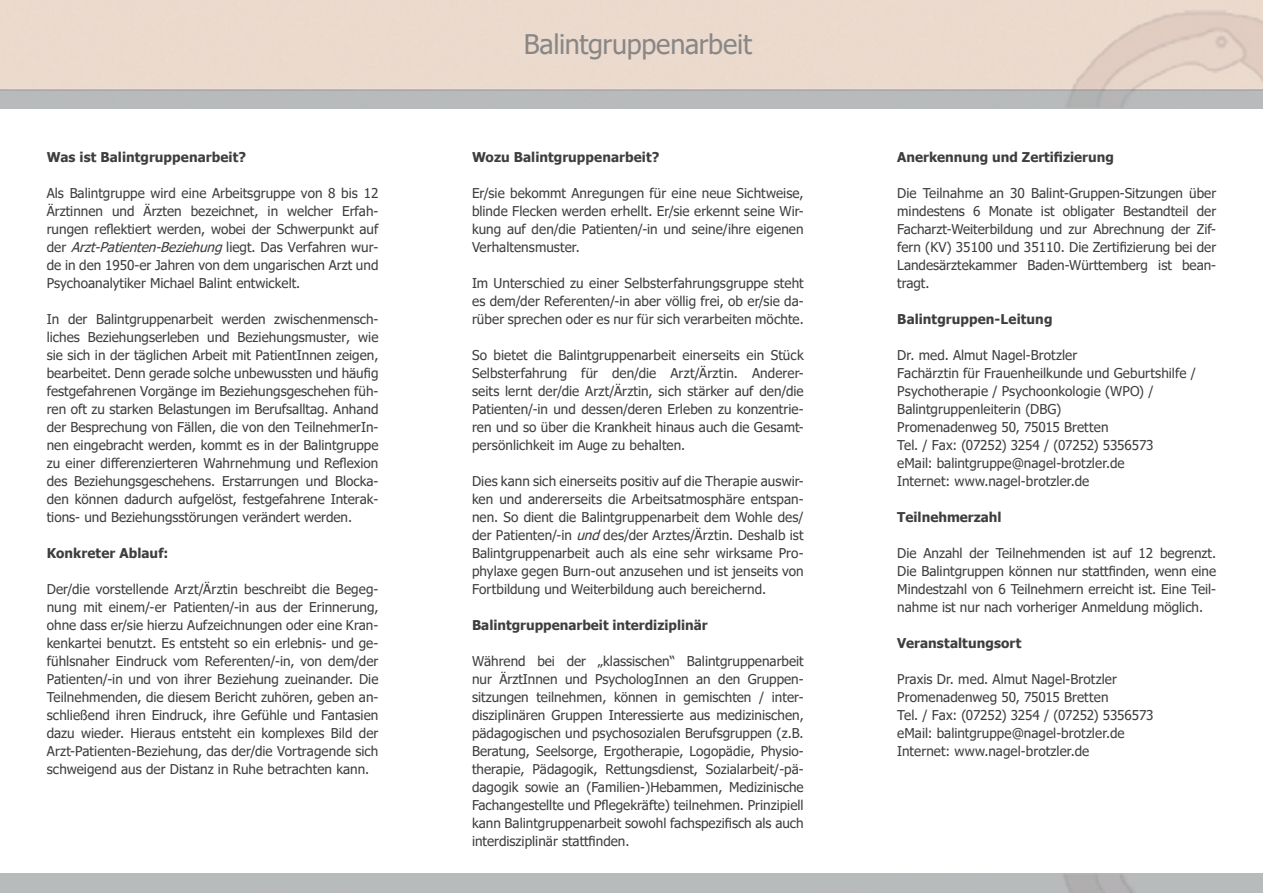
<style>
.page{position:relative;width:1263px;height:893px;background:#fff}
.page>*{position:absolute;margin:0;border:0;box-sizing:border-box;transform-origin:0 0}
.t1{font:27px "Tahoma";letter-spacing:-.01em;color:#898786}
.t2{font:13.5px/18px "Tahoma";color:#3e3e3f;text-align:justify}
.t3{font:700 13.5px "Tahoma";color:#3e3e3f}
.s1{font-style:italic}
</style>
<div class="page">
<p class="t3" style="left:47px;top:148px;width:201px">Was ist Balintgruppenarbeit?</p>
<p class="t2" style="left:47px;top:185px;width:333px">Als Balintgruppe wird eine Arbeitsgruppe von 8 bis 12<br>Ärztinnen und Ärzten bezeichnet, in welcher Erfah&shy;rungen reflektiert werden, wobei der Schwerpunkt auf d e r <span class="s1">Arzt-Patienten-Beziehung</span> l i e g t . D a s Ve rfa h re n w u r&shy;de in den 1950-er Jahren von dem ungarischen Arzt und Psychoanalytiker Michael Balint entwickelt.</p>
<p class="t2" style="left:47px;top:311px;width:333px">In der Balintgruppenarbeit werden zwischenmensch&shy;liches Beziehungserleben und Beziehungsmuster, wie sie sich in der täglichen Arbeit mit PatientInnen zeigen, bearbeitet. Denn gerade solche unbewussten und häufig festgefahrenen Vorgänge im Beziehungsgeschehen füh&shy;ren oft zu starken Belastungen im Berufsalltag. Anhand der Besprechung von Fällen, die von den TeilnehmerIn&shy;nen eingebracht werden, kommt es in der Balintgruppe zu einer differenzierteren Wahrnehmung und Reflexion des Beziehungsgeschehens. Erstarrungen und Blocka&shy;den können dadurch aufgelöst, festgefahrene Interak&shy;tions- und Beziehungsstörungen verändert werden.</p>
<p class="t3" style="left:47px;top:544px;width:123px">Konkreter Ablauf:</p>
<p class="t2" style="left:47px;top:581px;width:333px">Der/die vorstellende Arzt/Ärztin beschreibt die Begeg&shy;nung mit einem/-er Patienten/-in aus der Erinnerung, ohne dass er/sie hierzu Aufzeichnungen oder eine Kran&shy;kenkartei benutzt. Es entsteht so ein erlebnis- und ge&shy;fühlsnaher Eindruck vom Referenten/-in, von dem/der Patienten/-in und von ihrer Beziehung zueinander. Die Teilnehmenden, die diesem Bericht zuhören, geben an&shy;schließend ihren Eindruck, ihre Gefühle und Fantasien dazu wieder. Hieraus entsteht ein komplexes Bild der Arzt-Patienten-Beziehung, das der/die Vortragende sich schweigend aus der Distanz in Ruhe betrachten kann.</p>
<h1 class="t1" style="left:524px;top:26px;width:230px">Balintgruppenarbeit</h1>
<p class="t3" style="left:472px;top:148px;width:189px">Wozu Balintgruppenarbeit?</p>
<p class="t2" style="left:472px;top:185px;width:333px">Er/sie bekommt Anregungen für eine neue Sichtweise, blinde Flecken werden erhellt. Er/sie erkennt seine Wir&shy;kung auf den/die Patienten/-in und seine/ihre eigenen Verhaltensmuster.</p>
<p class="t2" style="left:472px;top:275px;width:333px">Im Unterschied zu einer Selbsterfahrungsgruppe steht es dem/der Referenten/-in aber völlig frei, ob er/sie da&shy;rüber sprechen oder es nur für sich verarbeiten möchte.</p>
<p class="t2" style="left:472px;top:347px;width:333px">So bietet die Balintgruppenarbeit einerseits ein Stück Selbsterfahrung für den/die Arzt/Ärztin. Anderer&shy;seits lernt der/die Arzt/Ärztin, sich stärker auf den/die Patienten/-in und dessen/deren Erleben zu konzentrie&shy;ren und so über die Krankheit hinaus auch die Gesamt&shy;persönlichkeit im Auge zu behalten.</p>
<p class="t2" style="left:472px;top:473px;width:333px">Dies kann sich einerseits positiv auf die Therapie auswir&shy;ken und andererseits die Arbeitsatmosphäre entspan&shy;nen. So dient die Balintgruppenarbeit dem Wohle des/ der Patienten/-in <span class="s1">und</span>des/der Arztes/Ärztin. Deshalb ist Balintgruppenarbeit auch als eine sehr wirksame Pro&shy;phylaxe gegen Burn-out anzusehen und ist jenseits von Fortbildung und Weiterbildung auch bereichernd.</p>
<p class="t3" style="left:472px;top:616px;width:237px">Balintgruppenarbeit interdiziplinär</p>
<p class="t2" style="left:472px;top:653px;width:333px">Während bei der „klassischen“ Balintgruppenarbeit nur ÄrztInnen und PsychologInnen an den Gruppen&shy;sitzungen teilnehmen, können in gemischten / inter&shy;disziplinären Gruppen Interessierte aus medizinischen, pädagogischen und psychosozialen Berufsgruppen (z.B.<br>Beratung, Seelsorge, Ergotherapie, Logopädie, Physio&shy;therapie, Pädagogik, Rettungsdienst, Sozialarbeit/-pä&shy;dagogik sowie an (Familien-)Hebammen, Medizinische Fachangestellte und Pflegekräfte) teilnehmen. Prinzipiell kann Balintgruppenarbeit sowohl fachspezifisch als auch interdisziplinär stattfinden.</p>
<p class="t3" style="left:897px;top:148px;width:218px">Anerkennung und Zertifizierung</p>
<p class="t2" style="left:897px;top:185px;width:320px">Die Teilnahme an 30 Balint-Gruppen-Sitzungen über mindestens 6 Monate ist obligater Bestandteil der Facharzt-Weiterbildung und zur Abrechnung der Zif&shy;fern (KV) 35100 und 35110. Die Zertifizierung bei der Landesärztekammer Baden-Württemberg ist bean&shy;tragt.</p>
<p class="t3" style="left:897px;top:310px;width:157px">Balintgruppen-Leitung</p>
<p class="t2" style="left:897px;top:347px;width:300px;text-align:left">Dr. med. Almut Nagel-Brotzler<br>Fachärztin für Frauenheilkunde und Geburtshilfe / Psychotherapie / Psychoonkologie (WPO) / Balintgruppenleiterin (DBG)<br>Promenadenweg 50, 75015 Bretten<br>Tel. / Fax: (07252) 3254 / (07252) 5356573<br>eMail: balintgruppe@nagel-brotzler.de<br>Internet: www.nagel-brotzler.de</p>
<p class="t3" style="left:897px;top:508px;width:106px">Teilnehmerzahl</p>
<p class="t2" style="left:897px;top:545px;width:320px">Die Anzahl der Teilnehmenden ist auf 12 begrenzt.<br>Die Balintgruppen können nur stattfinden, wenn eine Mindestzahl von 6 Teilnehmern erreicht ist. Eine Teil&shy;nahme ist nur nach vorheriger Anmeldung möglich.</p>
<p class="t3" style="left:897px;top:634px;width:126px">Veranstaltungsort</p>
<p class="t2" style="left:897px;top:671px;width:258px;text-align:left">Praxis Dr. med. Almut Nagel-Brotzler Promenadenweg 50, 75015 Bretten<br>Tel. / Fax: (07252) 3254 / (07252) 5356573 eMail: balintgruppe@nagel-brotzler.de Internet: www.nagel-brotzler.de</p>
</div>
